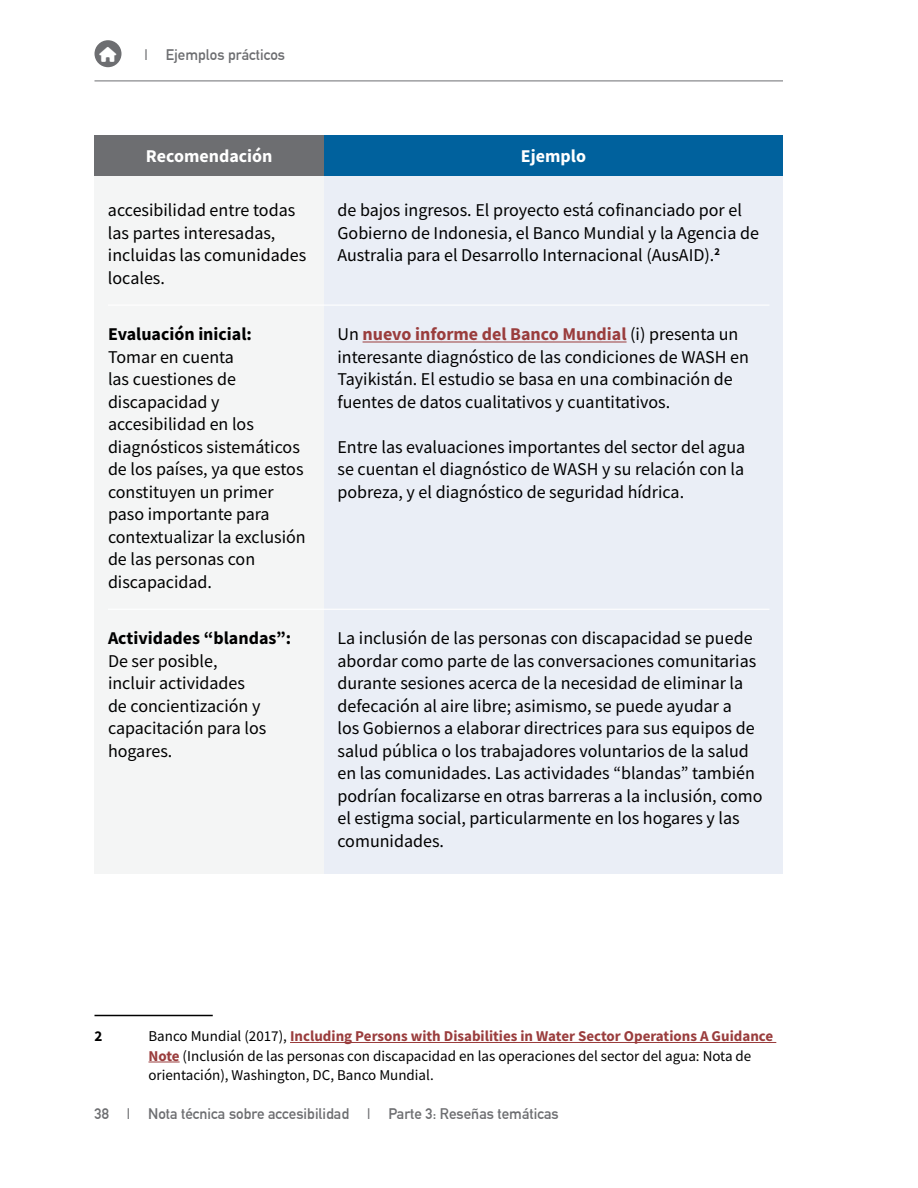
<style>
.page{position:relative;width:918px;height:1188px;background:#fff}
.page>*{position:absolute;margin:0;border:0;box-sizing:border-box;transform-origin:0 0}
.t1{font:18px/22.5px "Source Sans Pro";color:#000}
.t2{font:700 18px "Source Sans Pro";color:#000}
.t3{font:700 18px "Source Sans Pro";color:#fff}
.t4{font:15px/19.5px "Source Sans Pro";color:#000}
.t5{font:700 15px "DIN Alternate";color:#6d6e71}
.t6{font:700 15px "Source Sans Pro";color:#000}
.s1{font-weight:700;color:#9a3d3d}
</style>
<div class="page">
<div style="left:94px;top:40px;width:28px;height:27px;background:#6d6e71;border-radius:50%"></div>
<hr style="left:94px;top:81px;width:689px;height:1px;background:#6d6e71">
<div style="left:94px;top:176px;width:230px;height:698px;background:#f4f5f5"></div>
<div style="left:324px;top:176px;width:459px;height:698px;background:#eaeef6"></div>
<hr style="left:108px;top:305px;width:662px;height:1px;background:#fff">
<hr style="left:108px;top:609px;width:662px;height:1px;background:#fff">
<hr style="left:363px;top:342px;width:264px;height:1px;background:#9a3d3d">
<hr style="left:290px;top:1042px;width:486px;height:1px;background:#9a3d3d">
<hr style="left:148px;top:1062px;width:32px;height:1px;background:#9a3d3d">
<hr style="left:94px;top:1015px;width:119px;height:1px;background:#000">
<div style="left:94px;top:135px;width:230px;height:41px;background:#6d6e71"></div>
<div style="left:324px;top:135px;width:459px;height:41px;background:#00619d"></div>
<p class="t5" style="left:144px;top:43px;width:142px">| Ejemplos prácticos</p>
<p class="t3" style="left:146px;top:144px;width:128px">Recomendación</p>
<p class="t3" style="left:521px;top:144px;width:67px">Ejemplo</p>
<p class="t1" style="left:108px;top:199px;width:200px">accesibilidad entre todas las partes interesadas, incluidas las comunidades locales.</p>
<p class="t1" style="left:337px;top:199px;width:423px">de bajos ingresos. El proyecto está cofinanciado por el<br>Gobierno de Indonesia, el Banco Mundial y la Agencia de<br>Australia para el Desarrollo Internacional (AusAID).<sup>2</sup></p>
<p class="t2" style="left:108px;top:322px;width:145px">Evaluación inicial:</p>
<p class="t1" style="left:108px;top:345px;width:199px">Tomar en cuenta<br>las cuestiones de discapacidad y accesibilidad en los diagnósticos sistemáticos de los países, ya que estos constituyen un primer paso importante para contextualizar la exclusión de las personas con discapacidad.</p>
<p class="t2" style="left:108px;top:626px;width:185px">Actividades “blandas”:</p>
<p class="t1" style="left:108px;top:650px;width:160px">De ser posible, incluir actividades de concientización y capacitación para los hogares.</p>
<p class="t1" style="left:338px;top:323px;width:413px">Un <span class="s1">nuevo informe del Banco Mundial</span> (i) presenta un interesante diagnóstico de las condiciones de WASH en Tayikistán. El estudio se basa en una combinación de fuentes de datos cualitativos y cuantitativos.</p>
<p class="t1" style="left:338px;top:435px;width:409px;text-align:justify">Entre las evaluaciones importantes del sector del agua se cuentan el diagnóstico de WASH y su relación con la pobreza, y el diagnóstico de seguridad hídrica.</p>
<p class="t1" style="left:338px;top:627px;width:427px">La inclusión de las personas con discapacidad se puede abordar como parte de las conversaciones comunitarias durante sesiones acerca de la necesidad de eliminar la defecación al aire libre; asimismo, se puede ayudar a<br>los Gobiernos a elaborar directrices para sus equipos de salud pública o los trabajadores voluntarios de la salud en las comunidades. Las actividades “blandas” también podrían focalizarse en otras barreras a la inclusión, como el estigma social, particularmente en los hogares y las comunidades.</p>
<p class="t6" style="left:94px;top:1026px;width:9px">2</p>
<p class="t4" style="left:148px;top:1026px;width:626px">Banco Mundial (2017), <span class="s1">Including Persons with Disabilities in Water Sector Operations A Guidance<br>Note</span> (Inclusión de las personas con discapacidad en las operaciones del sector del agua: Nota de orientación), Washington, DC, Banco Mundial.</p>
<p class="t5" style="left:94px;top:1102px;width:466px">38 | Nota técnica sobre accesibilidad | Parte 3: Reseñas temáticas</p>
</div>
